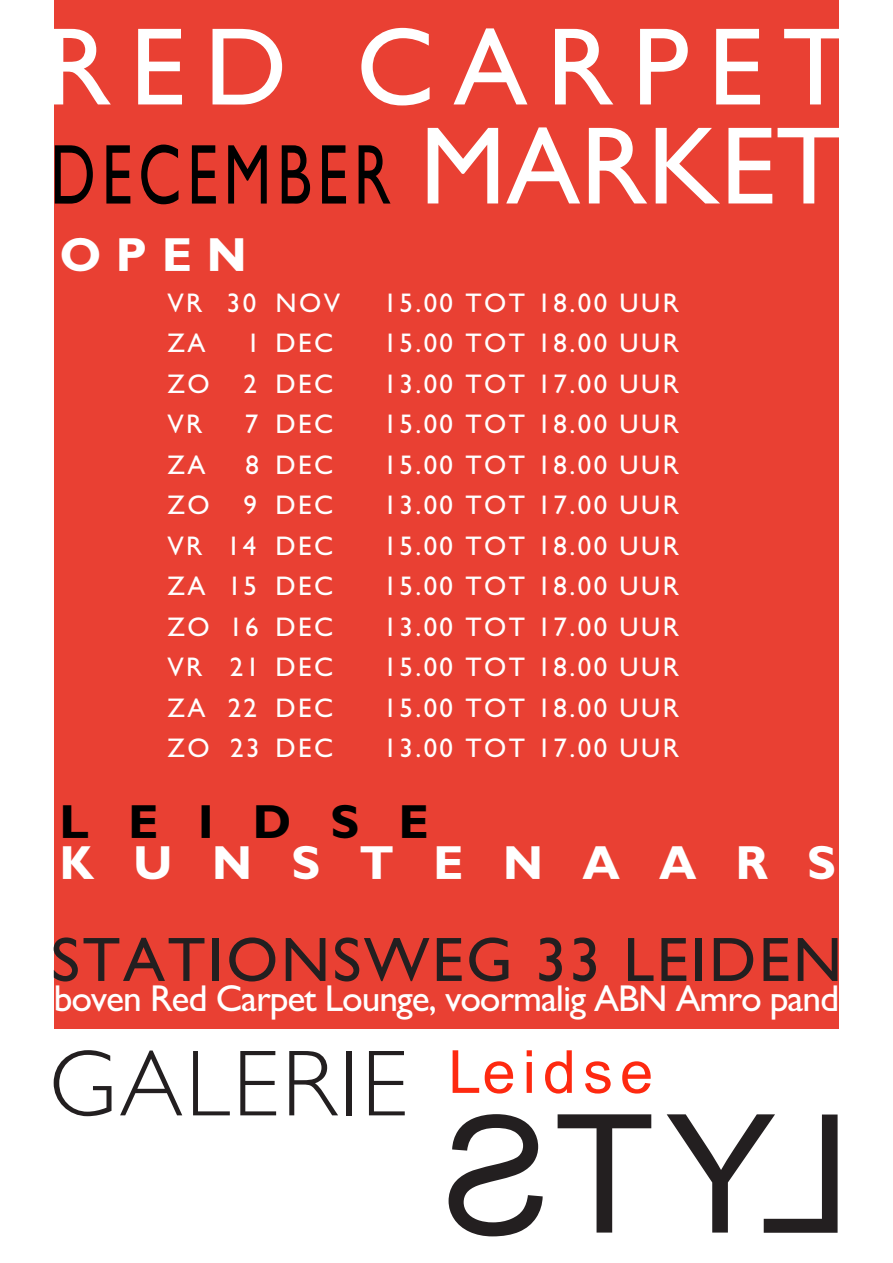
<style>
.page{position:relative;width:893px;height:1263px;background:#fff}
.page>*{position:absolute;margin:0;border:0;box-sizing:border-box;transform-origin:0 0}
.t1{font:165.15px "Arial";color:#231f20}
.t2{font:111px "M Gill Sans";letter-spacing:.17em;color:#fff}
.t3{font:300 94.5px "M Gill Sans";letter-spacing:.03em;color:#231f20}
.t4{font:85.5px "M Gill Sans";letter-spacing:.1em;color:#000;scale:.71 1}
.t5{font:63px "M Gill Sans";letter-spacing:.04em;color:#231f20}
.t6{font:59.4px "Arial";letter-spacing:.12em;color:#fe2910}
.t7{font:700 48px "M Gill Sans";letter-spacing:.815em;color:#fff}
.t8{font:700 48px "M Gill Sans";letter-spacing:.815em;color:#000}
.t9{font:37.5px "M Gill Sans";letter-spacing:-.03em;color:#fff}
.t10{font:27px "M Gill Sans";letter-spacing:.09em;color:#fff}
</style>
<div class="page">
<div style="left:54px;top:0;width:785px;height:1029px;background:#e94033"></div>
<p class="t2" style="left:44px;top:6px;width:807px">RED CARPET</p>
<p class="t2" style="left:419px;top:105px;width:425px">MARKET</p>
<p class="t4" style="left:50px;top:128px;width:481px">DECEMBER</p>
<p class="t7" style="left:59px;top:228px;width:189px">OPEN</p>
<p class="t10" style="left:167px;top:288px;width:174px">VR 30 NOV</p>
<p class="t10" style="left:383px;top:288px;width:297px">15.00 TOT 18.00 UUR</p>
<p class="t10" style="left:167px;top:328px;width:39px">ZA</p>
<p class="t10" style="left:246px;top:328px;width:88px">1 DEC</p>
<p class="t10" style="left:383px;top:328px;width:297px">15.00 TOT 18.00 UUR</p>
<p class="t10" style="left:167px;top:369px;width:44px">ZO</p>
<p class="t10" style="left:243px;top:369px;width:91px">2 DEC</p>
<p class="t10" style="left:383px;top:369px;width:297px">13.00 TOT 17.00 UUR</p>
<p class="t10" style="left:167px;top:409px;width:37px">VR</p>
<p class="t10" style="left:245px;top:409px;width:90px">7 DEC</p>
<p class="t10" style="left:383px;top:409px;width:297px">15.00 TOT 18.00 UUR</p>
<p class="t10" style="left:167px;top:450px;width:39px">ZA</p>
<p class="t10" style="left:245px;top:450px;width:89px">8 DEC</p>
<p class="t10" style="left:383px;top:450px;width:297px">15.00 TOT 18.00 UUR</p>
<p class="t10" style="left:167px;top:490px;width:44px">ZO</p>
<p class="t10" style="left:243px;top:490px;width:91px">9 DEC</p>
<p class="t10" style="left:383px;top:490px;width:297px">13.00 TOT 17.00 UUR</p>
<p class="t10" style="left:167px;top:531px;width:167px">VR 14 DEC</p>
<p class="t10" style="left:383px;top:531px;width:297px">15.00 TOT 18.00 UUR</p>
<p class="t10" style="left:167px;top:571px;width:167px">ZA 15 DEC</p>
<p class="t10" style="left:383px;top:571px;width:297px">15.00 TOT 18.00 UUR</p>
<p class="t10" style="left:167px;top:612px;width:167px">ZO 16 DEC</p>
<p class="t10" style="left:383px;top:612px;width:297px">13.00 TOT 17.00 UUR</p>
<p class="t10" style="left:167px;top:652px;width:167px">VR 21 DEC</p>
<p class="t10" style="left:383px;top:652px;width:297px">15.00 TOT 18.00 UUR</p>
<p class="t10" style="left:167px;top:693px;width:167px">ZA 22 DEC</p>
<p class="t10" style="left:383px;top:693px;width:297px">15.00 TOT 18.00 UUR</p>
<p class="t10" style="left:167px;top:733px;width:167px">ZO 23 DEC</p>
<p class="t10" style="left:383px;top:733px;width:297px">13.00 TOT 17.00 UUR</p>
<p class="t8" style="left:59px;top:795px;width:371px">LEIDSE</p>
<p class="t7" style="left:59px;top:836px;width:778px">KUNSTENAARS</p>
<p class="t5" style="left:51px;top:925px;width:792px">STATIONSWEG 33 LEIDEN</p>
<p class="t9" style="left:54px;top:978px;width:787px">boven Red Carpet Lounge, voormalig ABN Amro pand</p>
<p class="t3" style="left:49px;top:1028px;width:360px">GALERIE</p>
<p class="t6" style="left:448px;top:1033px;width:206px">Leidse</p>
<p class="t1" style="left:554px;top:1066px;width:224px">TY</p>
</div>
